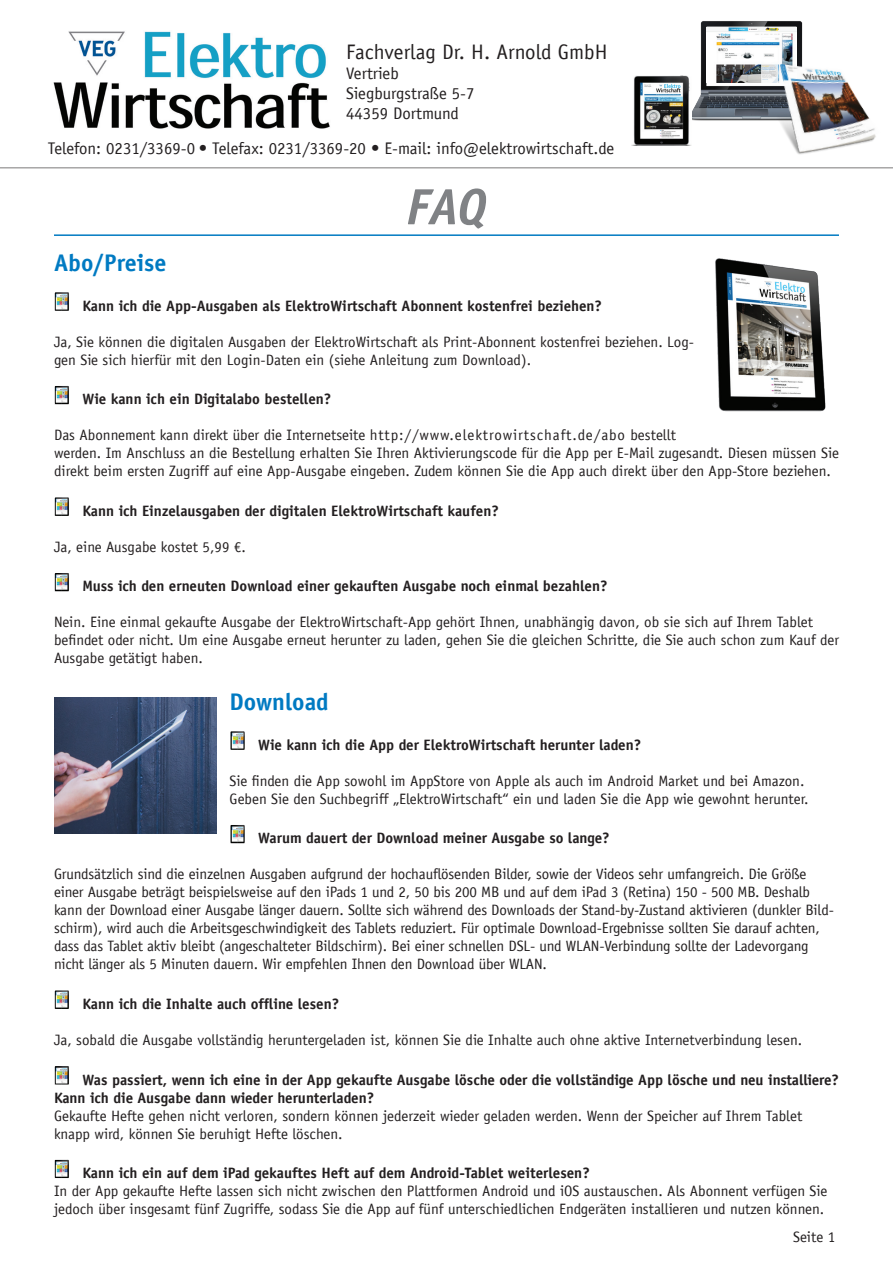
<style>
.page{position:relative;width:893px;height:1263px;background:#fff}
.page>*{position:absolute;margin:0;border:0;box-sizing:border-box;transform-origin:0 0}
.t1{font:italic 700 51px "Officina Sans LT";color:#808285}
.t2{font:700 24px "Officina Sans LT";color:#007ac2}
.t3{font:21px "Officina Sans LT";color:#231f20}
.t4{font:16.8px/20.1px "Officina Sans LT";color:#231f20}
.t5{font:15px/18px "Officina Sans LT";color:#231f20}
.t6{font:700 15px/18px "Officina Sans LT";color:#231f20}
</style>
<div class="page">
<img style="left:54px;top:292px;width:15px;height:19px">
<img style="left:54px;top:386px;width:15px;height:18px">
<img style="left:54px;top:497px;width:15px;height:19px">
<img style="left:54px;top:573px;width:15px;height:18px">
<img style="left:230px;top:731px;width:15px;height:19px">
<img style="left:230px;top:825px;width:15px;height:18px">
<img style="left:54px;top:990px;width:15px;height:19px">
<img style="left:54px;top:1066px;width:15px;height:18px">
<img style="left:54px;top:1159px;width:15px;height:19px">
<hr style="left:54px;top:234px;width:785px;height:2px;background:#007ac2">
<img style="left:715px;top:258px;width:111px;height:154px">
<img style="left:53px;top:31px;width:277px;height:98px">
<img style="left:692px;top:21px;width:111px;height:100px">
<img style="left:707px;top:27px;width:90px;height:56px">
<img style="left:632px;top:76px;width:58px;height:69px">
<img style="left:765px;top:56px;width:126px;height:112px">
<hr style="left:0;top:168px;width:893px;height:1px;background:#231f20">
<img style="left:54px;top:697px;width:163px;height:136px">
<h3 class="t3" style="left:346px;top:40px;width:263px">Fachverlag Dr. H. Arnold GmbH</h3>
<p class="t4" style="left:346px;top:63px;width:130px">Vertrieb<br>Siegburgstraße 5-7<br>44359 Dortmund</p>
<p class="t4" style="left:48px;top:138px;width:568px">Telefon: 0231/3369-0 • Telefax: 0231/3369-20 • E-mail: info@elektrowirtschaft.de</p>
<h1 class="t1" style="left:406px;top:176px;width:82px">FAQ</h1>
<h2 class="t2" style="left:54px;top:248px;width:114px">Abo/Preise</h2>
<p class="t6" style="left:83px;top:296px;width:521px">Kann ich die App-Ausgaben als ElektroWirtschaft Abonnent kostenfrei beziehen?</p>
<p class="t5" style="left:54px;top:333px;width:642px">Ja, Sie können die digitalen Ausgaben der ElektroWirtschaft als Print-Abonnent kostenfrei beziehen. Log&shy;gen Sie sich hierfür mit den Login-Daten ein (siehe Anleitung zum Download).</p>
<p class="t6" style="left:83px;top:390px;width:250px">Wie kann ich ein Digitalabo bestellen?</p>
<p class="t5" style="left:54px;top:426px;width:786px">Das Abonnement kann direkt über die Internetseite http://www.elektrowirtschaft.de/abo bestellt<br>werden. Im Anschluss an die Bestellung erhalten Sie Ihren Aktivierungscode für die App per E-Mail zugesandt. Diesen müssen Sie direkt beim ersten Zugriff auf eine App-Ausgabe eingeben. Zudem können Sie die App auch direkt über den App-Store beziehen.</p>
<p class="t6" style="left:83px;top:502px;width:418px">Kann ich Einzelausgaben der digitalen ElektroWirtschaft kaufen?</p>
<p class="t5" style="left:54px;top:538px;width:193px">Ja, eine Ausgabe kostet 5,99 €.</p>
<p class="t6" style="left:83px;top:577px;width:527px">Muss ich den erneuten Download einer gekauften Ausgabe noch einmal bezahlen?</p>
<p class="t5" style="left:54px;top:613px;width:787px">Nein. Eine einmal gekaufte Ausgabe der ElektroWirtschaft-App gehört Ihnen, unabhängig davon, ob sie sich auf Ihrem Tablet befindet oder nicht. Um eine Ausgabe erneut herunter zu laden, gehen Sie die gleichen Schritte, die Sie auch schon zum Kauf der<br>Ausgabe getätigt haben.</p>
<h2 class="t2" style="left:230px;top:687px;width:101px">Download</h2>
<p class="t6" style="left:258px;top:735px;width:385px">Wie kann ich die App der ElektroWirtschaft herunter laden?</p>
<p class="t5" style="left:230px;top:772px;width:581px">Sie finden die App sowohl im AppStore von Apple als auch im Android Market und bei Amazon.<br>Geben Sie den Suchbegriff „ElektroWirtschaft“ ein und laden Sie die App wie gewohnt herunter.</p>
<p class="t6" style="left:258px;top:829px;width:353px">Warum dauert der Download meiner Ausgabe so lange?</p>
<p class="t5" style="left:54px;top:865px;width:781px">Grundsätzlich sind die einzelnen Ausgaben aufgrund der hochauflösenden Bilder, sowie der Videos sehr umfangreich. Die Größe einer Ausgabe beträgt beispielsweise auf den iPads 1 und 2, 50 bis 200 MB und auf dem iPad 3 (Retina) 150 - 500 MB. Deshalb kann der Download einer Ausgabe länger dauern. Sollte sich während des Downloads der Stand-by-Zustand aktivieren (dunkler Bild&shy;schirm), wird auch die Arbeitsgeschwindigkeit des Tablets reduziert. Für optimale Download-Ergebnisse sollten Sie darauf achten, dass das Tablet aktiv bleibt (angeschalteter Bildschirm). Bei einer schnellen DSL- und WLAN-Verbindung sollte der Ladevorgang nicht länger als 5 Minuten dauern. Wir empfehlen Ihnen den Download über WLAN.</p>
<p class="t6" style="left:83px;top:995px;width:258px">Kann ich die Inhalte auch offline lesen?</p>
<p class="t5" style="left:54px;top:1031px;width:750px">Ja, sobald die Ausgabe vollständig heruntergeladen ist, können Sie die Inhalte auch ohne aktive Internetverbindung lesen.</p>
<p class="t6" style="left:54px;top:1070px;width:786px;text-indent:29px">Was passiert, wenn ich eine in der App gekaufte Ausgabe lösche oder die vollständige App lösche und neu installiere?<br>Kann ich die Ausgabe dann wieder herunterladen?</p>
<p class="t5" style="left:54px;top:1106px;width:750px">Gekaufte Hefte gehen nicht verloren, sondern können jederzeit wieder geladen werden. Wenn der Speicher auf Ihrem Tablet knapp wird, können Sie beruhigt Hefte löschen.</p>
<p class="t6" style="left:83px;top:1164px;width:509px">Kann ich ein auf dem iPad gekauftes Heft auf dem Android-Tablet weiterlesen?</p>
<p class="t5" style="left:54px;top:1182px;width:775px">In der App gekaufte Hefte lassen sich nicht zwischen den Plattformen Android und iOS austauschen. Als Abonnent verfügen Sie jedoch über insgesamt fünf Zugriffe, sodass Sie die App auf fünf unterschiedlichen Endgeräten installieren und nutzen können.</p>
<p class="t5" style="left:793px;top:1228px;width:44px">Seite 1</p>
</div>
